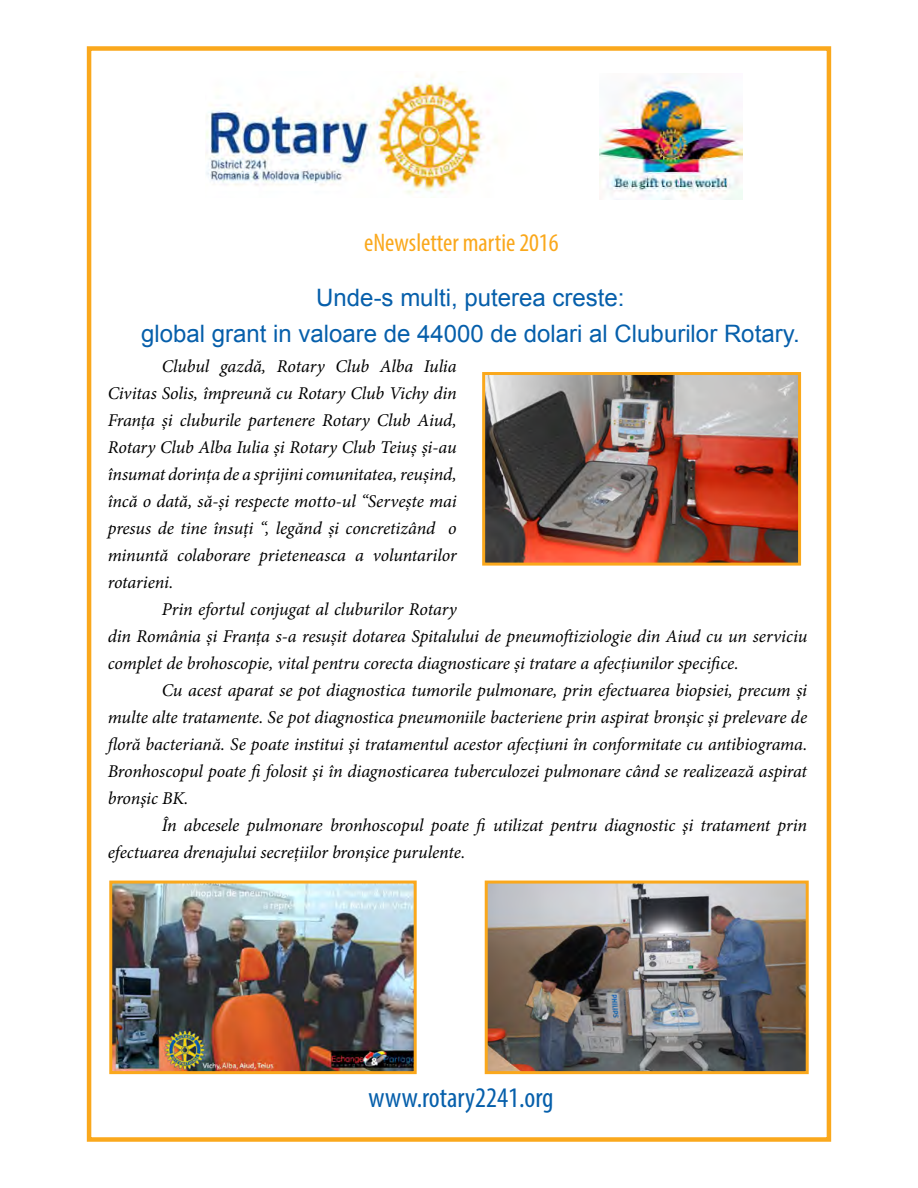
<style>
.page{position:relative;width:918px;height:1188px;background:#fff}
.page>*{position:absolute;margin:0;border:0;box-sizing:border-box;transform-origin:0 0}
.t1{font:condensed 28.5px "Myriad Pro";color:#065fab}
.t2{font:condensed 25.5px "Myriad Pro";color:#faa81c}
.t3{font:24px/36px "Arial";color:#065fab;text-align:center}
.t4{font:italic 18px/27px "Minion Pro";letter-spacing:-.01em;color:#000;text-align:justify}
</style>
<div class="page">
<div style="left:87px;top:46px;width:744px;height:1096px;border:4px solid #faa81c"></div>
<img style="left:206px;top:74px;width:292px;height:120px">
<img style="left:599px;top:73px;width:143px;height:127px">
<img style="left:486px;top:376px;width:311px;height:186px">
<div style="left:482px;top:372px;width:319px;height:194px;border:3px solid #faa81c"></div>
<img style="left:113px;top:885px;width:300px;height:185px">
<div style="left:109px;top:881px;width:308px;height:193px;border:3px solid #faa81c"></div>
<img style="left:489px;top:885px;width:316px;height:185px">
<div style="left:485px;top:881px;width:324px;height:193px;border:3px solid #faa81c"></div>
<h2 class="t2" style="left:364px;top:227px;width:196px">eNewsletter martie 2016</h2>
<h3 class="t3" style="left:141px;top:280px;width:660px">Unde-s multi, puterea creste:<br>global grant in valoare de 44000 de dolari al Cluburilor Rotary.</h3>
<p class="t4" style="left:108px;top:353px;width:350px;text-indent:54px">Clubul gazdă, Rotary Club Alba Iulia Civitas Solis, împreună cu Rotary Club Vichy din Franța și cluburile partenere Rotary Club Aiud, Rotary Club Alba Iulia și Rotary Club Teiuș și-au însumat dorința de a sprijini comunitatea, reușind, încă o dată, să-și respecte motto-ul “Servește mai presus de tine însuți “, legănd și concretizând o minuntă colaborare prieteneasca a voluntarilor rotarieni.</p>
<p class="t4" style="left:108px;top:596px;width:701px;text-align:left;text-indent:54px">Prin efortul conjugat al cluburilor Rotary<br>din România și Franța s-a resușit dotarea Spitalului de pneumoftiziologie din Aiud cu un serviciu complet de brohoscopie, vital pentru corecta diagnosticare și tratare a afecțiunilor specifice.</p>
<p class="t4" style="left:108px;top:677px;width:701px;text-indent:54px">Cu acest aparat se pot diagnostica tumorile pulmonare, prin efectuarea biopsiei, precum și multe alte tratamente. Se pot diagnostica pneumoniile bacteriene prin aspirat bronşic şi prelevare de floră bacteriană. Se poate institui şi tratamentul acestor afecţiuni în conformitate cu antibiograma.<br>Bronhoscopul poate fi folosit şi în diagnosticarea tuberculozei pulmonare când se realizează aspirat bronşic BK.</p>
<p class="t4" style="left:108px;top:812px;width:701px;text-indent:54px">În abcesele pulmonare bronhoscopul poate fi utilizat pentru diagnostic şi tratament prin efectuarea drenajului secreţiilor bronşice purulente.</p>
<h1 class="t1" style="left:368px;top:1080px;width:187px">www.rotary2241.org</h1>
</div>
